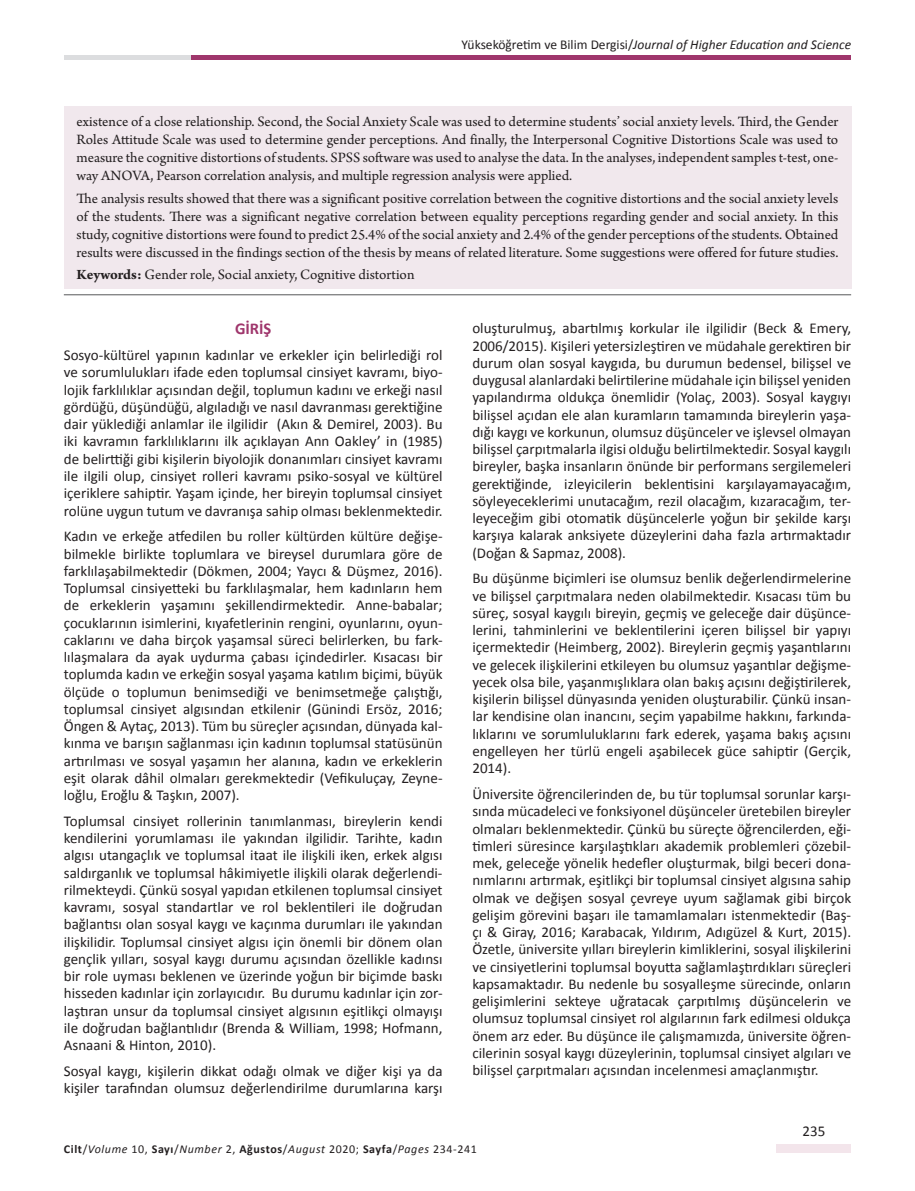
<style>
.page{position:relative;width:915px;height:1191px;background:#fff}
.page>*{position:absolute;margin:0;border:0;box-sizing:border-box;transform-origin:0 0}
.t1{font:700 16.5px "Calibri";color:#9f366c}
.t2{font:15px/17.2px "Calibri";color:#231f20;text-align:justify}
.t3{font:15px/18px "Arno Pro";color:#231f20;text-align:justify}
.t4{font:italic 13.5px "Calibri";color:#231f20}
.t5{font:italic 12px "Calibri";letter-spacing:.05em;color:#231f20}
.s1{font-style:normal}
.s2{font-weight:700}
.s3{font-weight:700;font-style:normal}
</style>
<div class="page">
<div style="left:776px;top:1144px;width:74px;height:8px;background:#f3e5eb"></div>
<div style="left:64px;top:55px;width:132px;height:5px;background:#dcdddf"></div>
<div style="left:191px;top:55px;width:659px;height:5px;background:#9f366c"></div>
<div style="left:64px;top:106px;width:786px;height:183px;background:#f1e8ed"></div>
<hr style="left:64px;top:294px;width:786px;height:1px;background:#57585a">
<p class="t4" style="left:461px;top:36px;width:391px"><span class="s1">Yükseköğretim ve Bilim Dergisi/</span>Journal of Higher Education and Science</p>
<p class="t3" style="left:77px;top:114px;width:763px">existence of a close relationship. Second, the Social Anxiety Scale was used to determine students’ social anxiety levels. Third, the Gender Roles Attitude Scale was used to determine gender perceptions. And finally, the Interpersonal Cognitive Distortions Scale was used to measure the cognitive distortions of students. SPSS software was used to analyse the data. In the analyses, independent samples t-test, one&shy;way ANOVA, Pearson correlation analysis, and multiple regression analysis were applied.</p>
<p class="t3" style="left:77px;top:190px;width:763px">The analysis results showed that there was a significant positive correlation between the cognitive distortions and the social anxiety levels of the students. There was a significant negative correlation between equality perceptions regarding gender and social anxiety. In this study, cognitive distortions were found to predict 25.4% of the social anxiety and 2.4% of the gender perceptions of the students. Obtained results were discussed in the findings section of the thesis by means of related literature. Some suggestions were offered for future studies.</p>
<p class="t3" style="left:77px;top:266px;width:339px"><span class="s2">Keywords:</span> Gender role, Social anxiety, Cognitive distortion</p>
<p class="t1" style="left:235px;top:318px;width:38px">GİRİŞ</p>
<p class="t2" style="left:64px;top:347px;width:380px">Sosyo-kültürel yapının kadınlar ve erkekler için belirlediği rol ve sorumlulukları ifade eden toplumsal cinsiyet kavramı, biyo&shy;lojik farklılıklar açısından değil, toplumun kadını ve erkeği nasıl gördüğü, düşündüğü, algıladığı ve nasıl davranması gerektiğine dair yüklediği anlamlar ile ilgilidir (Akın &amp; Demirel, 2003). Bu iki kavramın farklılıklarını ilk açıklayan Ann Oakley’ in (1985) de belirttiği gibi kişilerin biyolojik donanımları cinsiyet kavramı ile ilgili olup, cinsiyet rolleri kavramı psiko-sosyal ve kültürel içeriklere sahiptir. Yaşam içinde, her bireyin toplumsal cinsiyet rolüne uygun tutum ve davranışa sahip olması beklenmektedir.</p>
<p class="t2" style="left:64px;top:528px;width:380px">Kadın ve erkeğe atfedilen bu roller kültürden kültüre değişe&shy;bilmekle birlikte toplumlara ve bireysel durumlara göre de farklılaşabilmektedir (Dökmen, 2004; Yaycı &amp; Düşmez, 2016).<br>Toplumsal cinsiyetteki bu farklılaşmalar, hem kadınların hem de erkeklerin yaşamını şekillendirmektedir. Anne-babalar; çocuklarının isimlerini, kıyafetlerinin rengini, oyunlarını, oyun&shy;caklarını ve daha birçok yaşamsal süreci belirlerken, bu fark&shy;lılaşmalara da ayak uydurma çabası içindedirler. Kısacası bir toplumda kadın ve erkeğin sosyal yaşama katılım biçimi, büyük ölçüde o toplumun benimsediği ve benimsetmeğe çalıştığı, toplumsal cinsiyet algısından etkilenir (Günindi Ersöz, 2016; Öngen &amp; Aytaç, 2013). Tüm bu süreçler açısından, dünyada kal&shy;kınma ve barışın sağlanması için kadının toplumsal statüsünün artırılması ve sosyal yaşamın her alanına, kadın ve erkeklerin eşit olarak dâhil olmaları gerekmektedir (Vefikuluçay, Zeyne&shy;loğlu, Eroğlu &amp; Taşkın, 2007).</p>
<p class="t2" style="left:64px;top:812px;width:380px">Toplumsal cinsiyet rollerinin tanımlanması, bireylerin kendi kendilerini yorumlaması ile yakından ilgilidir. Tarihte, kadın algısı utangaçlık ve toplumsal itaat ile ilişkili iken, erkek algısı saldırganlık ve toplumsal hâkimiyetle ilişkili olarak değerlendi&shy;rilmekteydi. Çünkü sosyal yapıdan etkilenen toplumsal cinsiyet kavramı, sosyal standartlar ve rol beklentileri ile doğrudan bağlantısı olan sosyal kaygı ve kaçınma durumları ile yakından ilişkilidir. Toplumsal cinsiyet algısı için önemli bir dönem olan gençlik yılları, sosyal kaygı durumu açısından özellikle kadınsı bir role uyması beklenen ve üzerinde yoğun bir biçimde baskı hisseden kadınlar için zorlayıcıdır. Bu durumu kadınlar için zor&shy;laştıran unsur da toplumsal cinsiyet algısının eşitlikçi olmayışı ile doğrudan bağlantılıdır (Brenda &amp; William, 1998; Hofmann, Asnaani &amp; Hinton, 2010).</p>
<p class="t2" style="left:64px;top:1062px;width:380px">Sosyal kaygı, kişilerin dikkat odağı olmak ve diğer kişi ya da kişiler tarafından olumsuz değerlendirilme durumlarına karşı</p>
<p class="t2" style="left:472px;top:320px;width:380px">oluşturulmuş, abartılmış korkular ile ilgilidir (Beck &amp; Emery, 2006/2015). Kişileri yetersizleştiren ve müdahale gerektiren bir durum olan sosyal kaygıda, bu durumun bedensel, bilişsel ve duygusal alanlardaki belirtilerine müdahale için bilişsel yeniden yapılandırma oldukça önemlidir (Yolaç, 2003). Sosyal kaygıyı bilişsel açıdan ele alan kuramların tamamında bireylerin yaşa&shy;dığı kaygı ve korkunun, olumsuz düşünceler ve işlevsel olmayan bilişsel çarpıtmalarla ilgisi olduğu belirtilmektedir. Sosyal kaygılı bireyler, başka insanların önünde bir performans sergilemeleri gerektiğinde, izleyicilerin beklentisini karşılayamayacağım, söyleyeceklerimi unutacağım, rezil olacağım, kızaracağım, ter&shy;leyeceğim gibi otomatik düşüncelerle yoğun bir şekilde karşı karşıya kalarak anksiyete düzeylerini daha fazla artırmaktadır (Doğan &amp; Sapmaz, 2008).</p>
<p class="t2" style="left:472px;top:570px;width:380px">Bu düşünme biçimleri ise olumsuz benlik değerlendirmelerine ve bilişsel çarpıtmalara neden olabilmektedir. Kısacası tüm bu süreç, sosyal kaygılı bireyin, geçmiş ve geleceğe dair düşünce&shy;lerini, tahminlerini ve beklentilerini içeren bilişsel bir yapıyı içermektedir (Heimberg, 2002). Bireylerin geçmiş yaşantılarını ve gelecek ilişkilerini etkileyen bu olumsuz yaşantılar değişme&shy;yecek olsa bile, yaşanmışlıklara olan bakış açısını değiştirilerek, kişilerin bilişsel dünyasında yeniden oluşturabilir. Çünkü insan&shy;lar kendisine olan inancını, seçim yapabilme hakkını, farkında&shy;lıklarını ve sorumluluklarını fark ederek, yaşama bakış açısını engelleyen her türlü engeli aşabilecek güce sahiptir (Gerçik, 2014).</p>
<p class="t2" style="left:472px;top:785px;width:380px">Üniversite öğrencilerinden de, bu tür toplumsal sorunlar karşı&shy;sında mücadeleci ve fonksiyonel düşünceler üretebilen bireyler olmaları beklenmektedir. Çünkü bu süreçte öğrencilerden, eği&shy;timleri süresince karşılaştıkları akademik problemleri çözebil&shy;mek, geleceğe yönelik hedefler oluşturmak, bilgi beceri dona&shy;nımlarını artırmak, eşitlikçi bir toplumsal cinsiyet algısına sahip olmak ve değişen sosyal çevreye uyum sağlamak gibi birçok gelişim görevini başarı ile tamamlamaları istenmektedir (Baş&shy;çı &amp; Giray, 2016; Karabacak, Yıldırım, Adıgüzel &amp; Kurt, 2015).<br>Özetle, üniversite yılları bireylerin kimliklerini, sosyal ilişkilerini ve cinsiyetlerini toplumsal boyutta sağlamlaştırdıkları süreçleri kapsamaktadır. Bu nedenle bu sosyalleşme sürecinde, onların gelişimlerini sekteye uğratacak çarpıtılmış düşüncelerin ve olumsuz toplumsal cinsiyet rol algılarının fark edilmesi oldukça önem arz eder. Bu düşünce ile çalışmamızda, üniversite öğren&shy;cilerinin sosyal kaygı düzeylerinin, toplumsal cinsiyet algıları ve bilişsel çarpıtmaları açısından incelenmesi amaçlanmıştır.</p>
<p class="t2" style="left:802px;top:1122px;width:24px">235</p>
<p class="t5" style="left:64px;top:1140px;width:414px"><span class="s3">Cilt</span><span class="s1">/</span>Volume <span class="s1">10,</span> <span class="s3">Sayı</span><span class="s1">/</span>Number <span class="s1">2,</span> <span class="s3">Ağustos</span><span class="s1">/</span>August <span class="s1">2020;</span> <span class="s3">Sayfa</span><span class="s1">/</span>Pages <span class="s1">234-241</span></p>
</div>
